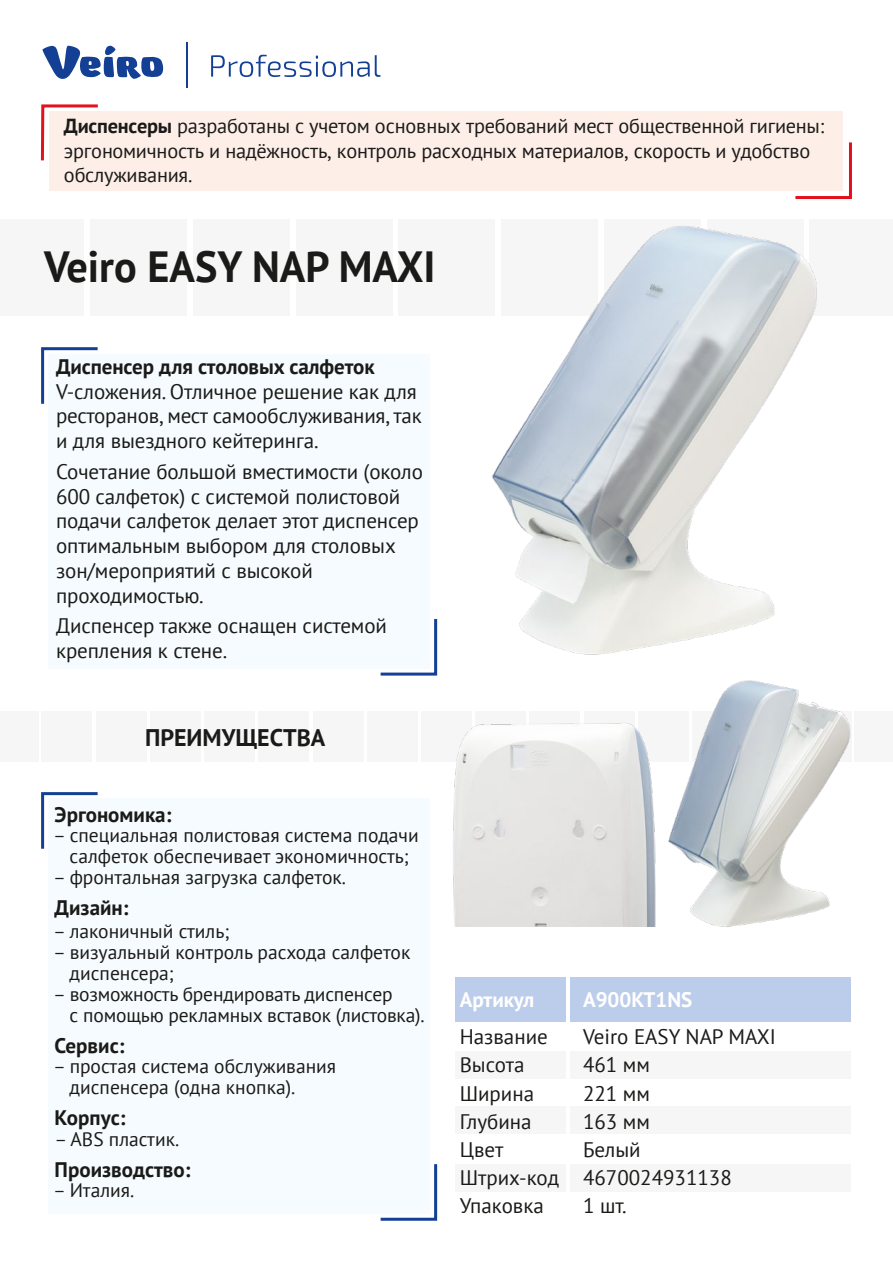
<style>
.page{position:relative;width:893px;height:1263px;background:#fff}
.page>*{position:absolute;margin:0;border:0;box-sizing:border-box;transform-origin:0 0}
.t1{font:700 43.5px "PT Sans";color:#1a1a18}
.t2{font:700 24px "PT Sans";color:#1a1a18}
.t3{font:21px/24.8px "PT Sans";letter-spacing:-.005em;color:#1a1a18}
.t4{font:700 21px "PT Sans";color:#1a1a18}
.t5{font:700 21px "PT Sans";color:#fff}
.t6{font:20.25px/24.3px "PT Sans";letter-spacing:-.01em;color:#1a1a18}
.t7{font:19.5px/21px "PT Sans";color:#1a1a18}
.s1{font-weight:700}
</style>
<div class="page">
<div style="left:0;top:219px;width:84px;height:97px;background:#f6f6f6"></div>
<div style="left:90px;top:219px;width:97px;height:97px;background:#f6f6f6"></div>
<div style="left:193px;top:219px;width:96px;height:97px;background:#f6f6f6"></div>
<div style="left:296px;top:219px;width:96px;height:97px;background:#f6f6f6"></div>
<div style="left:399px;top:219px;width:96px;height:97px;background:#f6f6f6"></div>
<div style="left:810px;top:219px;width:83px;height:97px;background:#f6f6f6"></div>
<div style="left:0;top:711px;width:38px;height:51px;background:#f6f6f6"></div>
<div style="left:41px;top:711px;width:51px;height:51px;background:#f6f6f6"></div>
<div style="left:96px;top:711px;width:50px;height:51px;background:#f6f6f6"></div>
<div style="left:150px;top:711px;width:51px;height:51px;background:#f6f6f6"></div>
<div style="left:204px;top:711px;width:51px;height:51px;background:#f6f6f6"></div>
<div style="left:258px;top:711px;width:51px;height:51px;background:#f6f6f6"></div>
<div style="left:313px;top:711px;width:50px;height:51px;background:#f6f6f6"></div>
<div style="left:367px;top:711px;width:51px;height:51px;background:#f6f6f6"></div>
<div style="left:421px;top:711px;width:51px;height:51px;background:#f6f6f6"></div>
<div style="left:475px;top:711px;width:51px;height:51px;background:#f6f6f6"></div>
<div style="left:530px;top:711px;width:50px;height:51px;background:#f6f6f6"></div>
<div style="left:584px;top:711px;width:51px;height:51px;background:#f6f6f6"></div>
<div style="left:638px;top:711px;width:51px;height:51px;background:#f6f6f6"></div>
<div style="left:855px;top:711px;width:38px;height:51px;background:#f6f6f6"></div>
<img style="left:492px;top:225px;width:325px;height:430px">
<img style="left:453px;top:723px;width:203px;height:204px">
<img style="left:668px;top:680px;width:183px;height:247px">
<svg style="left:211px;top:55px;width:170px;height:22px"></svg>
<svg style="left:42px;top:46px;width:122px;height:33px"></svg>
<hr style="left:186px;top:43px;width:2px;height:45px;background:#134094">
<div style="left:49px;top:354px;width:381px;height:315px;background:#f5fbfe"></div>
<svg style="left:41px;top:347px;width:57px;height:57px"></svg>
<svg style="left:380px;top:619px;width:58px;height:57px"></svg>
<div style="left:48px;top:799px;width:381px;height:415px;background:#f5fbfe"></div>
<svg style="left:41px;top:792px;width:57px;height:57px"></svg>
<svg style="left:380px;top:1164px;width:58px;height:57px"></svg>
<div style="left:455px;top:977px;width:111px;height:45px;background:#bccdeb"></div>
<div style="left:570px;top:977px;width:280px;height:45px;background:#bccdeb"></div>
<div style="left:455px;top:1051px;width:111px;height:27px;background:#f6f6f6"></div>
<div style="left:570px;top:1051px;width:280px;height:27px;background:#f6f6f6"></div>
<div style="left:455px;top:1106px;width:111px;height:28px;background:#f6f6f6"></div>
<div style="left:570px;top:1106px;width:280px;height:28px;background:#f6f6f6"></div>
<div style="left:455px;top:1164px;width:111px;height:28px;background:#f6f6f6"></div>
<div style="left:570px;top:1164px;width:280px;height:28px;background:#f6f6f6"></div>
<svg style="left:40px;top:104px;width:61px;height:57px"></svg>
<svg style="left:795px;top:142px;width:57px;height:57px"></svg>
<div style="left:49px;top:112px;width:794px;height:79px;background:#fdeee7"></div>
<p class="t6" style="left:64px;top:114px;width:762px"><span class="s1">Диспенсеры</span> разработаны с учетом основных требований мест общественной гигиены: эргономичность и надёжность, контроль расходных материалов, скорость и удобство обслуживания.</p>
<h1 class="t1" style="left:44px;top:238px;width:393px">Veiro EASY NAP MAXI</h1>
<p class="t4" style="left:56px;top:353px;width:320px">Диспенсер для столовых салфеток</p>
<p class="t3" style="left:56px;top:378px;width:367px">V-сложения. Отличное решение как для ресторанов, мест самообслуживания, так и для выездного кейтеринга.</p>
<p class="t3" style="left:56px;top:459px;width:368px">Сочетание большой вместимости (около<br>600 салфеток) с системой полистовой подачи салфеток делает этот диспенсер оптимальным выбором для столовых зон/мероприятий с высокой проходимостью.</p>
<p class="t3" style="left:56px;top:613px;width:332px">Диспенсер также оснащен системой крепления к стене.</p>
<p class="t2" style="left:145px;top:721px;width:182px">ПРЕИМУЩЕСТВА</p>
<p class="t4" style="left:55px;top:800px;width:118px">Эргономика:</p>
<p class="t7" style="left:53px;top:824px;width:367px;text-align:center">– специальная полистовая система подачи салфеток обеспечивает экономичность;</p>
<p class="t7" style="left:53px;top:866px;width:294px">– фронтальная загрузка салфеток.</p>
<p class="t4" style="left:55px;top:894px;width:75px">Дизайн:</p>
<p class="t7" style="left:53px;top:920px;width:178px">– лаконичный стиль;</p>
<p class="t7" style="left:70px;top:941px;width:342px;text-indent:-16px">– визуальный контроль расхода салфеток диспенсера;</p>
<p class="t7" style="left:70px;top:983px;width:357px;text-indent:-16px">– возможность брендировать диспенсер<br>с помощью рекламных вставок (листовка).</p>
<p class="t4" style="left:55px;top:1032px;width:71px">Сервис:</p>
<p class="t7" style="left:70px;top:1055px;width:268px;text-indent:-16px">– простая система обслуживания диспенсера (одна кнопка).</p>
<p class="t4" style="left:55px;top:1104px;width:72px">Корпус:</p>
<p class="t7" style="left:55px;top:1128px;width:126px">– ABS пластик.</p>
<p class="t4" style="left:55px;top:1156px;width:137px">Производство:</p>
<p class="t7" style="left:53px;top:1179px;width:83px">– Италия.</p>
<p class="t5" style="left:460px;top:986px;width:76px">Артикул</p>
<p class="t5" style="left:583px;top:986px;width:111px">A900KT1NS</p>
<p class="t3" style="left:460px;top:1024px;width:90px">Название</p>
<p class="t3" style="left:583px;top:1024px;width:194px">Veiro EASY NAP MAXI</p>
<p class="t3" style="left:460px;top:1052px;width:66px">Высота</p>
<p class="t3" style="left:583px;top:1052px;width:69px">461 мм</p>
<p class="t3" style="left:460px;top:1080px;width:76px">Ширина</p>
<p class="t3" style="left:583px;top:1080px;width:69px">221 мм</p>
<p class="t3" style="left:460px;top:1108px;width:73px">Глубина</p>
<p class="t3" style="left:583px;top:1108px;width:69px">163 мм</p>
<p class="t3" style="left:460px;top:1137px;width:45px">Цвет</p>
<p class="t3" style="left:460px;top:1135px;width:274px;line-height:28.2px;text-indent:123px">Белый<br>Штрих-код 4670024931138<br>Упаковка</p>
<p class="t3" style="left:583px;top:1193px;width:45px">1 шт.</p>
</div>
